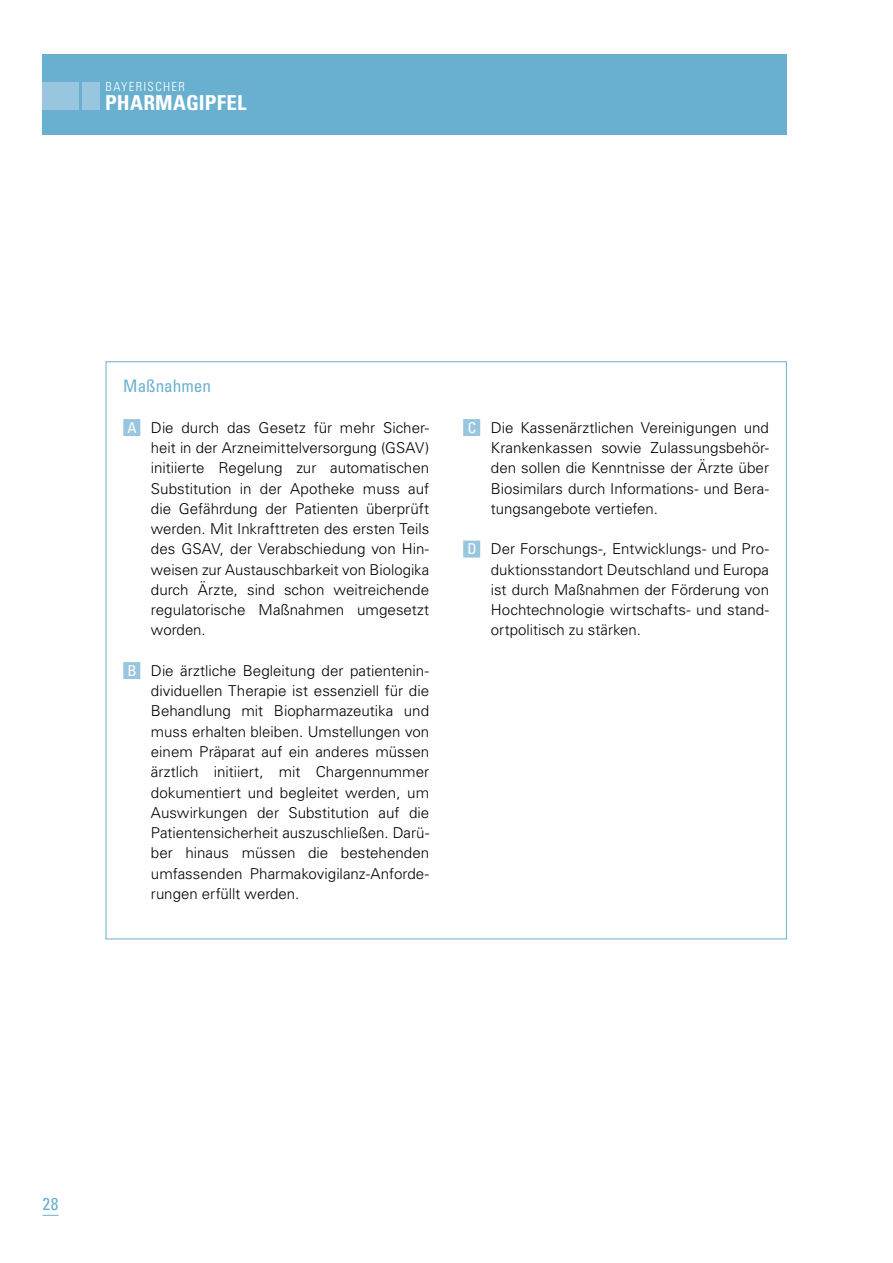
<style>
.page{position:relative;width:893px;height:1263px;background:#fff}
.page>*{position:absolute;margin:0;border:0;box-sizing:border-box;transform-origin:0 0}
.t1{font:700 condensed 20.55px "Univers LT";letter-spacing:.01em;color:#fff}
.Subline_Massnahmen{font:condensed 17.25px "Univers LT";color:#69b0d0}
.MA_MaßnahmeText_mit_ABC{font:300 15px/20.2px "Univers LT";color:#000;text-align:justify}
.t2{font:300 condensed 12.6px "Univers LT";letter-spacing:.1em;color:#fff}
.s1{font-weight:400;font-stretch:condensed;color:#fff}
</style>
<div class="page">
<div style="left:43px;top:54px;width:744px;height:80px;background:#69b0d0"></div>
<div style="left:43px;top:82px;width:36px;height:28px;background:#99c6df"></div>
<div style="left:82px;top:82px;width:17px;height:28px;background:#99c6df"></div>
<svg style="left:43px;top:1215px;width:16px;height:1px"></svg>
<div style="left:123px;top:419px;width:17px;height:17px;background:#99c6df"></div>
<div style="left:123px;top:662px;width:17px;height:17px;background:#99c6df"></div>
<div style="left:463px;top:419px;width:17px;height:17px;background:#99c6df"></div>
<div style="left:463px;top:541px;width:17px;height:16px;background:#99c6df"></div>
<p class="t2" style="left:106px;top:79px;width:81px">BAYERISCHER</p>
<h1 class="t1" style="left:105px;top:90px;width:143px">PHARMAGIPFEL</h1>
<p class="Subline_Massnahmen" style="left:123px;top:375px;width:89px">Maßnahmen</p>
<p class="MA_MaßnahmeText_mit_ABC" style="left:151px;top:417px;width:280px;text-indent:-24px"><span class="s1">A</span> Die durch das Gesetz für mehr Sicher&shy;heit in der Arzneimittelversorgung (GSAV) initiierte Regelung zur automatischen Substitution in der Apotheke muss auf die Gefährdung der Patienten überprüft werden. Mit Inkrafttreten des ersten Teils des GSAV, der Verabschiedung von Hin&shy;weisen zur Austauschbarkeit von Biologika durch Ärzte, sind schon weitreichende regulatorische Maßnahmen umgesetzt worden.</p>
<p class="MA_MaßnahmeText_mit_ABC" style="left:151px;top:660px;width:280px;text-indent:-24px"><span class="s1">B</span> Die ärztliche Begleitung der patientenin&shy;dividuellen Therapie ist essenziell für die Behandlung mit Biopharmazeutika und muss erhalten bleiben. Umstellungen von einem Präparat auf ein anderes müssen ärztlich initiiert, mit Chargennummer dokumentiert und begleitet werden, um Auswirkungen der Substitution auf die Patientensicherheit auszuschließen. Darü&shy;ber hinaus müssen die bestehenden umfassenden Pharmakovigilanz-Anforde&shy;rungen erfüllt werden.</p>
<p class="MA_MaßnahmeText_mit_ABC" style="left:491px;top:417px;width:280px;text-indent:-23px"><span class="s1">C</span> Die Kassenärztlichen Vereinigungen und Krankenkassen sowie Zulassungsbehör&shy;den sollen die Kenntnisse der Ärzte über Biosimilars durch Informations- und Bera&shy;tungsangebote vertiefen.</p>
<p class="MA_MaßnahmeText_mit_ABC" style="left:491px;top:539px;width:280px;text-indent:-24px"><span class="s1">D</span> Der Forschungs-, Entwicklungs- und Pro&shy;duktionsstandort Deutschland und Europa ist durch Maßnahmen der Förderung von Hochtechnologie wirtschafts- und stand&shy;ortpolitisch zu stärken.</p>
<p class="Subline_Massnahmen" style="left:43px;top:1193px;width:18px">28</p>
</div>
